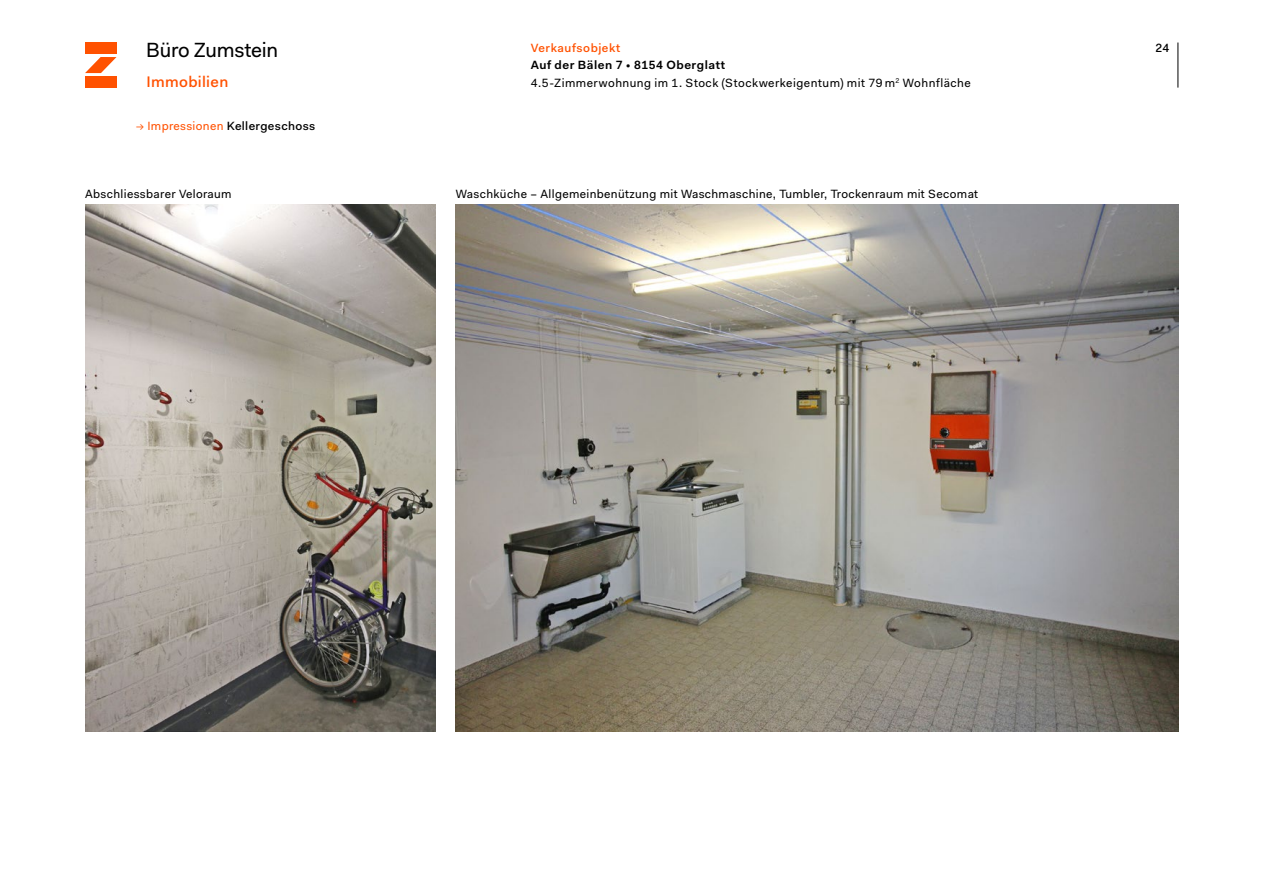
<style>
.page{position:relative;width:1263px;height:893px;background:#fff}
.page>*{position:absolute;margin:0;border:0;box-sizing:border-box;transform-origin:0 0}
.t1{font:20.7px "Fakt Pro";letter-spacing:-.015em;color:#000}
.t2{font:500 15.3px "Fakt Pro";letter-spacing:.02em;color:#ff5100}
.t3{font:12px/17.7px "Fakt Pro";letter-spacing:.03em;color:#000}
.t4{font:500 12px "Fakt Pro";letter-spacing:.03em;color:#000}
.t5{font:500 12px "Fakt Pro";letter-spacing:.045em;color:#ff5100}
.s1{font-weight:400;color:#ff5100}
.s2{font-weight:600}
</style>
<div class="page">
<div style="left:85px;top:43px;width:32px;height:11px;background:#ff5100"></div>
<div style="left:85px;top:76px;width:32px;height:11px;background:#ff5100"></div>
<svg style="left:85px;top:57px;width:32px;height:16px"></svg>
<hr style="left:1178px;top:43px;width:1px;height:45px;background:#000">
<img style="left:85px;top:204px;width:350px;height:527px">
<img style="left:456px;top:204px;width:722px;height:527px">
<h1 class="t1" style="left:146px;top:36px;width:133px">Büro Zumstein</h1>
<p class="t2" style="left:146px;top:72px;width:83px">Immobilien</p>
<p class="t4" style="left:136px;top:118px;width:181px"><span class="s1">→ Impressionen</span> Kellergeschoss</p>
<p class="t5" style="left:531px;top:39px;width:91px">Verkaufsobjekt</p>
<p class="t4" style="left:1155px;top:39px;width:15px">24</p>
<p class="t3" style="left:531px;top:56px;width:442px"><span class="s2">Auf der Bälen 7 • 8154 Oberglatt<br></span>4.5-Zimmerwohnung im 1. Stock (Stockwerkeigentum) mit 79 m<sup>2</sup> Wohnfläche</p>
<p class="t3" style="left:85px;top:185px;width:148px">Abschliessbarer Veloraum</p>
<p class="t3" style="left:456px;top:185px;width:524px">Waschküche – Allgemeinbenützung mit Waschmaschine, Tumbler, Trockenraum mit Secomat</p>
</div>
